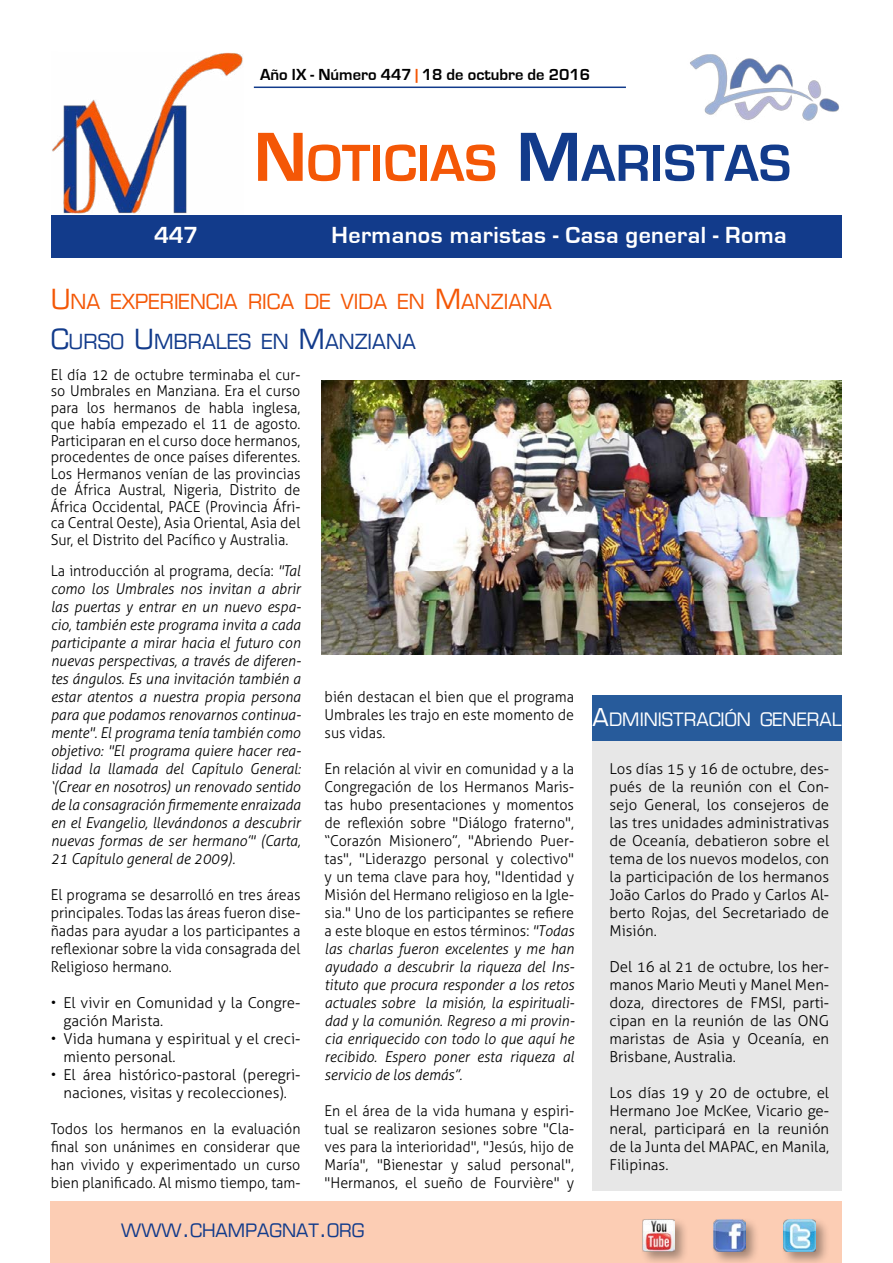
<style>
.page{position:relative;width:893px;height:1263px;background:#fff}
.page>*{position:absolute;margin:0;border:0;box-sizing:border-box;transform-origin:0 0}
.t1{font:700 54px "Eurostile";color:#f45706}
.t2{font:700 24px "Eurostile";letter-spacing:.02em;color:#fff}
.t3{font:20.25px/39.8px "Eurostile";color:#f45706}
.t4{font:18px "Eurostile";color:#fff}
.t5{font:18px "Eurostile";color:#123b8b}
.t6{font:700 16.5px "Eurostile";color:#000}
.t7{font:300 15px/18px "Aller";color:#000;text-align:justify;scale:.95 1}
.t8{font:300 15px/18px "Aller";color:#000;text-align:justify}
.t9{font:italic 300 15px/18px "Aller";color:#000;text-align:justify;scale:.95 1}
.s1{color:#f45706}
.s2{font-size:72px}
.s3{font-size:72px;color:#123b8b}
.s4{color:#123b8b}
.s5{font-size:27px}
.s6{font-size:27px;color:#123b8b}
.s7{font-style:normal}
.s8{font-style:italic}
.s9{font-size:24px}
</style>
<div class="page">
<div style="left:51px;top:215px;width:791px;height:43px;background:#123b8b"></div>
<div style="left:50px;top:1201px;width:792px;height:62px;background:#fccdb4"></div>
<div style="left:710px;top:1216px;width:49px;height:47px;background:#000;opacity:.35"></div>
<img style="left:713px;top:1219px;width:32px;height:32px">
<div style="left:781px;top:1216px;width:49px;height:47px;background:#000;opacity:.35"></div>
<img style="left:784px;top:1219px;width:32px;height:32px">
<hr style="left:254px;top:87px;width:372px;height:1px;background:#123b8b">
<div style="left:640px;top:1216px;width:48px;height:47px;background:#000;opacity:.35"></div>
<img style="left:642px;top:1219px;width:33px;height:32px">
<img style="left:52px;top:52px;width:191px;height:162px">
<img style="left:690px;top:54px;width:149px;height:67px">
<div style="left:592px;top:695px;width:250px;height:496px;background:#e7e7e7"></div>
<div style="left:592px;top:695px;width:250px;height:46px;background:#275b9b"></div>
<img style="left:322px;top:381px;width:520px;height:274px">
<p class="t6" style="left:260px;top:66px;width:332px">Año IX - Número 447 <span class="s1">|</span> 18 de octubre de 2016</p>
<h1 class="t1" style="left:254px;top:134px;width:539px"><span class="s2">N</span>OTICIAS <span class="s3">M</span><span class="s4">ARISTAS</span></h1>
<h2 class="t2" style="left:154px;top:222px;width:46px">447</h2>
<h2 class="t2" style="left:332px;top:222px;width:457px">Hermanos maristas - Casa general - Roma</h2>
<h3 class="t3" style="left:51px;top:282px;width:503px"><span class="s5">U</span>NA EXPERIENCIA RICA DE VIDA EN <span class="s5">M</span>ANZIANA<br><span class="s6">C</span><span class="s4">URSO</span> <span class="s6">U</span><span class="s4">MBRALES EN</span> <span class="s6">M</span><span class="s4">ANZIANA</span></h3>
<p class="t7" style="left:51px;top:366px;width:264px;line-height:16.5px">El día 12 de octubre terminaba el cur&shy;so Umbrales en Manziana. Era el curso para los hermanos de habla inglesa, que había empezado el 11 de agosto.<br>Participaran en el curso doce hermanos, procedentes de once países diferentes.<br>Los Hermanos venían de las provincias de África Austral, Nigeria, Distrito de África Occidental, PACE (Provincia Áfri&shy;ca Central Oeste), Asia Oriental, Asia del Sur, el Distrito del Pacífico y Australia.</p>
<p class="t9" style="left:51px;top:562px;width:265px"><span class="s7">La introducción al programa, decía:</span> "Tal como los Umbrales nos invitan a abrir las puertas y entrar en un nuevo espa&shy;cio, también este programa invita a cada participante a mirar hacia el futuro con nuevas perspectivas, a través de diferen&shy;tes ángulos. Es una invitación también a estar atentos a nuestra propia persona para que podamos renovarnos continua&shy;mente". El programa tenía también como objetivo: "El programa quiere hacer rea&shy;lidad la llamada del Capítulo General: ‘(Crear en nosotros) un renovado sentido de la consagración firmemente enraizada en el Evangelio, llevándonos a descubrir nuevas formas de ser hermano’" (Carta, 21 Capítulo general de 2009).</p>
<p class="t7" style="left:51px;top:886px;width:264px">El programa se desarrolló en tres áreas principales. Todas las áreas fueron dise&shy;ñadas para ayudar a los participantes a reflexionar sobre la vida consagrada del Religioso hermano.</p>
<p class="t8" style="left:63px;top:994px;width:239px;text-indent:-13px">• El vivir en Comunidad y la Congre&shy;gación Marista.</p>
<p class="t8" style="left:63px;top:1030px;width:239px;text-indent:-13px">• Vida humana y espiritual y el creci&shy;miento personal.</p>
<p class="t8" style="left:51px;top:1066px;width:251px;text-align:center">• El área histórico-pastoral (peregri&shy;naciones, visitas y recolecciones).</p>
<p class="t7" style="left:51px;top:1120px;width:264px">Todos los hermanos en la evaluación final son unánimes en considerar que han vivido y experimentado un curso bien planificado. Al mismo tiempo, tam-</p>
<p class="t7" style="left:325px;top:688px;width:264px">bién destacan el bien que el programa Umbrales les trajo en este momento de sus vidas.</p>
<p class="t7" style="left:325px;top:760px;width:265px">En relación al vivir en comunidad y a la Congregación de los Hermanos Maris&shy;tas hubo presentaciones y momentos de reflexión sobre "Diálogo fraterno", “Corazón Misionero”, "Abriendo Puer&shy;tas", "Liderazgo personal y colectivo" y un tema clave para hoy, "Identidad y Misión del Hermano religioso en la Igle&shy;sia." Uno de los participantes se refiere a este bloque en estos términos: <span class="s8">"Todas las charlas fueron excelentes y me han ayudado a descubrir la riqueza del Ins&shy;tituto que procura responder a los retos actuales sobre la misión, la espirituali&shy;dad y la comunión. Regreso a mi provin&shy;cia enriquecido con todo lo que aquí he recibido. Espero poner esta riqueza al servicio de los demás”.</span></p>
<p class="t7" style="left:325px;top:1102px;width:264px">En el área de la vida humana y espiri&shy;tual se realizaron sesiones sobre "Cla&shy;ves para la interioridad", "Jesús, hijo de María", "Bienestar y salud personal", "Hermanos, el sueño de Fourvière" y</p>
<p class="t5" style="left:121px;top:1219px;width:245px">WWW<span class="s9">.</span>CHAMPAGNAT<span class="s9">.</span>ORG</p>
<p class="t4" style="left:593px;top:708px;width:251px"><span class="s9">A</span>DMINISTRACIÓN GENERAL</p>
<p class="t8" style="left:609px;top:760px;width:221px">Los días 15 y 16 de octubre, des&shy;pués de la reunión con el Con&shy;sejo General, los consejeros de las tres unidades administrativas de Oceanía, debatieron sobre el tema de los nuevos modelos, con la participación de los hermanos João Carlos do Prado y Carlos Al&shy;berto Rojas, del Secretariado de Misión.</p>
<p class="t8" style="left:609px;top:958px;width:221px">Del 16 al 21 de octubre, los her&shy;manos Mario Meuti y Manel Men&shy;doza, directores de FMSI, parti&shy;cipan en la reunión de las ONG maristas de Asia y Oceanía, en Brisbane, Australia.</p>
<p class="t8" style="left:609px;top:1084px;width:221px">Los días 19 y 20 de octubre, el Hermano Joe McKee, Vicario ge&shy;neral, participará en la reunión de la Junta del MAPAC, en Manila, Filipinas.</p>
</div>
